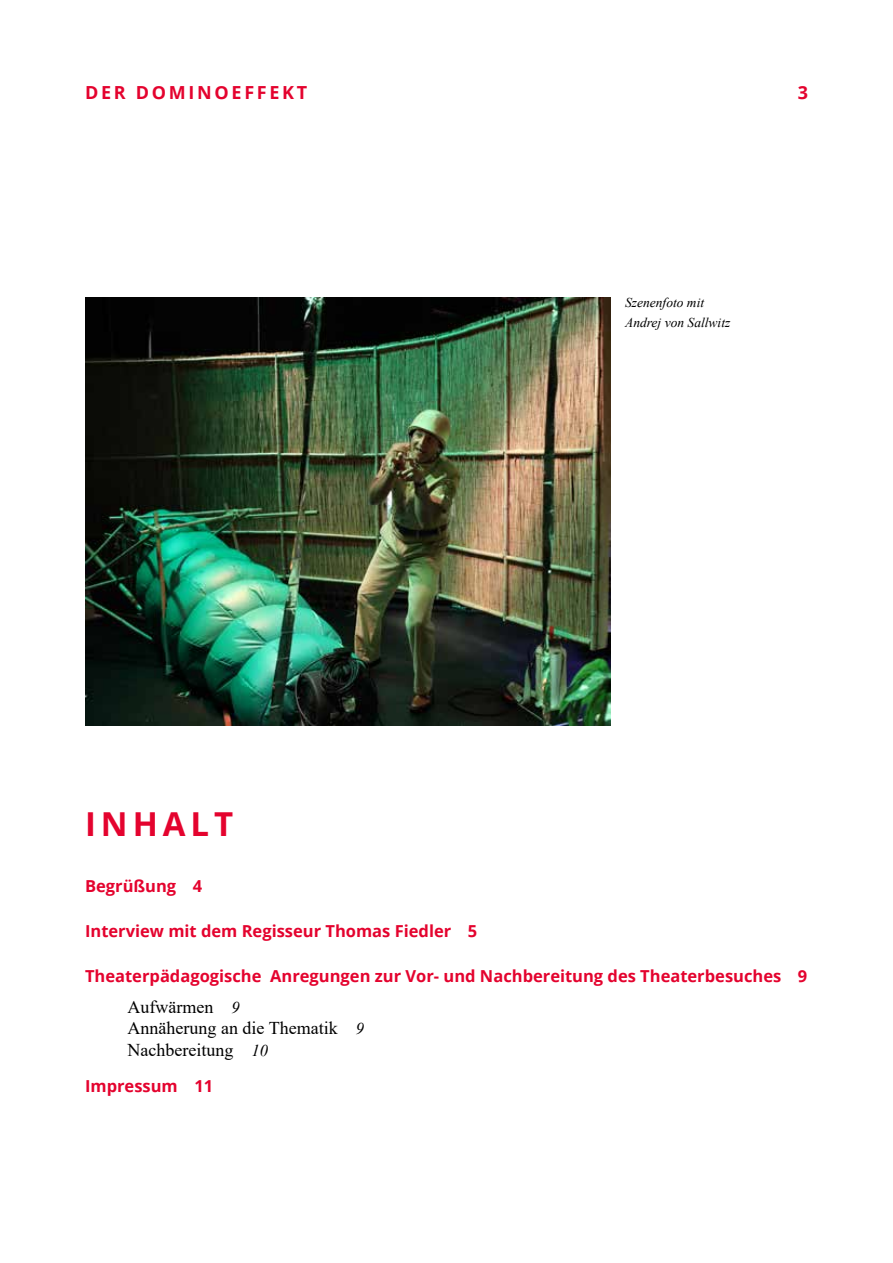
<style>
.page{position:relative;width:893px;height:1263px;background:#fff}
.page>*{position:absolute;margin:0;border:0;box-sizing:border-box;transform-origin:0 0}
.t1{font:700 33px "Open Sans";color:#e4032e}
.t2{font:18px/21.6px "Times New Roman";color:#000}
.t3{font:700 18px "Open Sans";letter-spacing:.15em;color:#e4032e}
.t4{font:700 16.5px "Open Sans";color:#e4032e}
.t5{font:italic 13.5px/19.5px "Times New Roman";color:#000}
.s1{font-style:italic;font-size:16.5px}
</style>
<div class="page">
<img style="left:85px;top:298px;width:525px;height:427px">
<p class="t3" style="left:85px;top:80px;width:29px">Der</p>
<p class="t3" style="left:136px;top:80px;width:145px">Domi noe ffekt</p>
<p class="t3" style="left:798px;top:80px;width:12px">3</p>
<h1 class="t1" style="left:85px;top:801px;width:103px">Inhalt</h1>
<p class="t5" style="left:625px;top:292px;width:107px">Szenenfoto mit<br>Andrej von Sallwitz</p>
<p class="t4" style="left:85px;top:875px;width:119px">Begrüßung 4</p>
<p class="t4" style="left:85px;top:920px;width:394px">Interview mit dem Regisseur Thomas Fiedler 5</p>
<p class="t4" style="left:85px;top:965px;width:724px">Theaterpädagogische Anregungen zur Vor- und Nachbereitung des Theaterbesuches 9</p>
<p class="t2" style="left:128px;top:995px;width:238px">Aufwärmen <span class="s1">9<br></span>Annäherung an die Thematik <span class="s1">9<br></span>Nachbereitung <span class="s1">10</span></p>
<p class="t4" style="left:85px;top:1075px;width:130px">Impressum 11</p>
</div>
